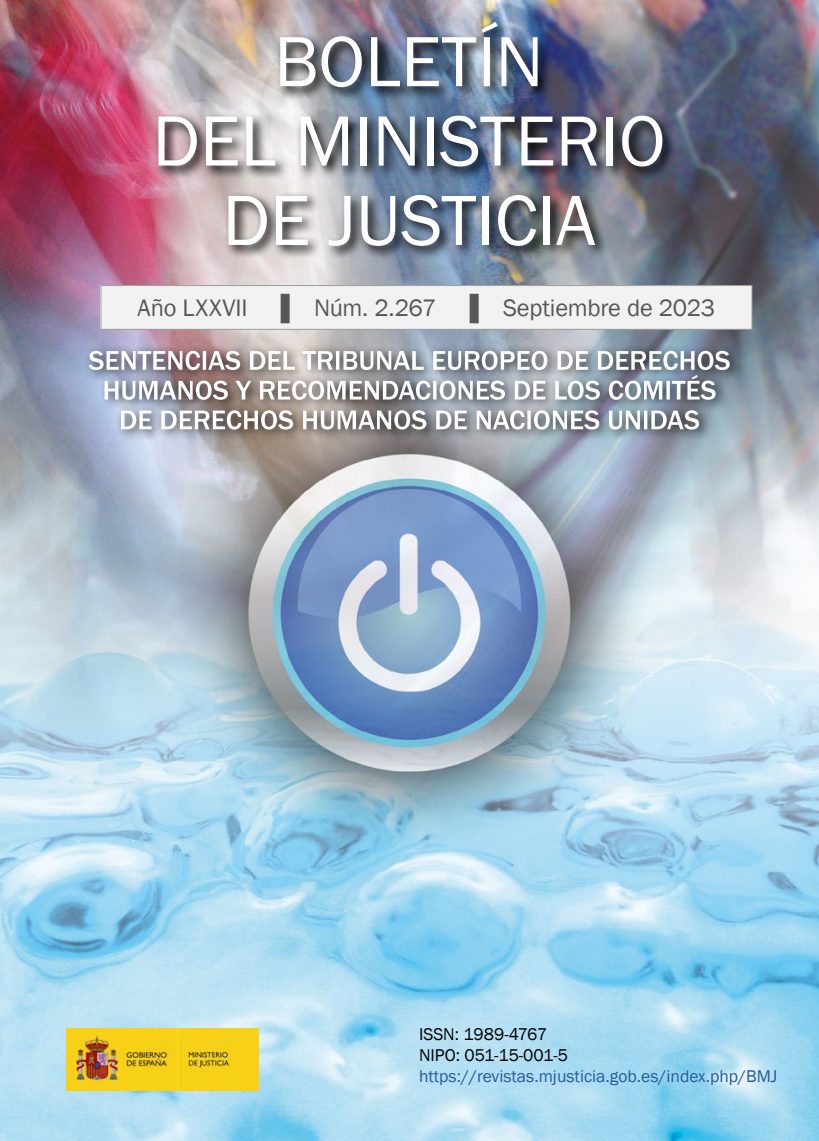
<style>
.page{position:relative;width:819px;height:1141px;background:#fff}
.page>*{position:absolute;margin:0;border:0;box-sizing:border-box;transform-origin:0 0}
.Portada_boletin{font:73.5px "Franklin Gothic";color:#fff}
.Portada_fecha{font:24.5px "Franklin Gothic";letter-spacing:-.01em;color:#575756}
.Portada_isbn{font:17.5px "Franklin Gothic";color:#275b9b}
.Portada_isbn-2{font:17.5px "Franklin Gothic";color:#000}
</style>
<div class="page">
<img style="left:0;top:0;width:819px;height:1141px">
<img style="left:224px;top:190px;width:385px;height:71px">
<div style="left:101px;top:286px;width:651px;height:43px;background:#f2f2f2"></div>
<div style="left:100px;top:285px;width:652px;height:45px;border:1px solid #9d9d9c"></div>
<img style="left:66px;top:1029px;width:192px;height:61px">
<div style="left:115px;top:404px;width:597px;height:37px;background:#000;opacity:.75"></div>
<svg style="left:121px;top:411px;width:578px;height:19px"></svg>
<div style="left:99px;top:369px;width:629px;height:42px;background:#000;opacity:.75"></div>
<div style="left:84px;top:344px;width:659px;height:38px;background:#000;opacity:.75"></div>
<svg style="left:88px;top:351px;width:641px;height:49px"></svg>
<img style="left:275px;top:18px;width:276px;height:84px">
<img style="left:154px;top:111px;width:523px;height:70px">
<p class="Portada_boletin" style="left:274px;top:16px;width:271px">BOLETÍN</p>
<p class="Portada_boletin" style="left:152px;top:95px;width:514px">DEL MINISTERIO</p>
<p class="Portada_boletin" style="left:222px;top:175px;width:374px">DE JUSTICIA</p>
<p class="Portada_fecha" style="left:138px;top:293px;width:579px">Año LXXVII ▐ Núm. 2.267 ▐ Septiembre de 2023</p>
<p class="Portada_isbn-2" style="left:419px;top:1023px;width:130px">ISSN: 1989-4767</p>
<p class="Portada_isbn-2" style="left:419px;top:1044px;width:150px">NIPO: 051-15-001-5</p>
<p class="Portada_isbn" style="left:419px;top:1065px;width:360px">https://revistas.mjusticia.gob.es/index.php/BMJ</p>
</div>
